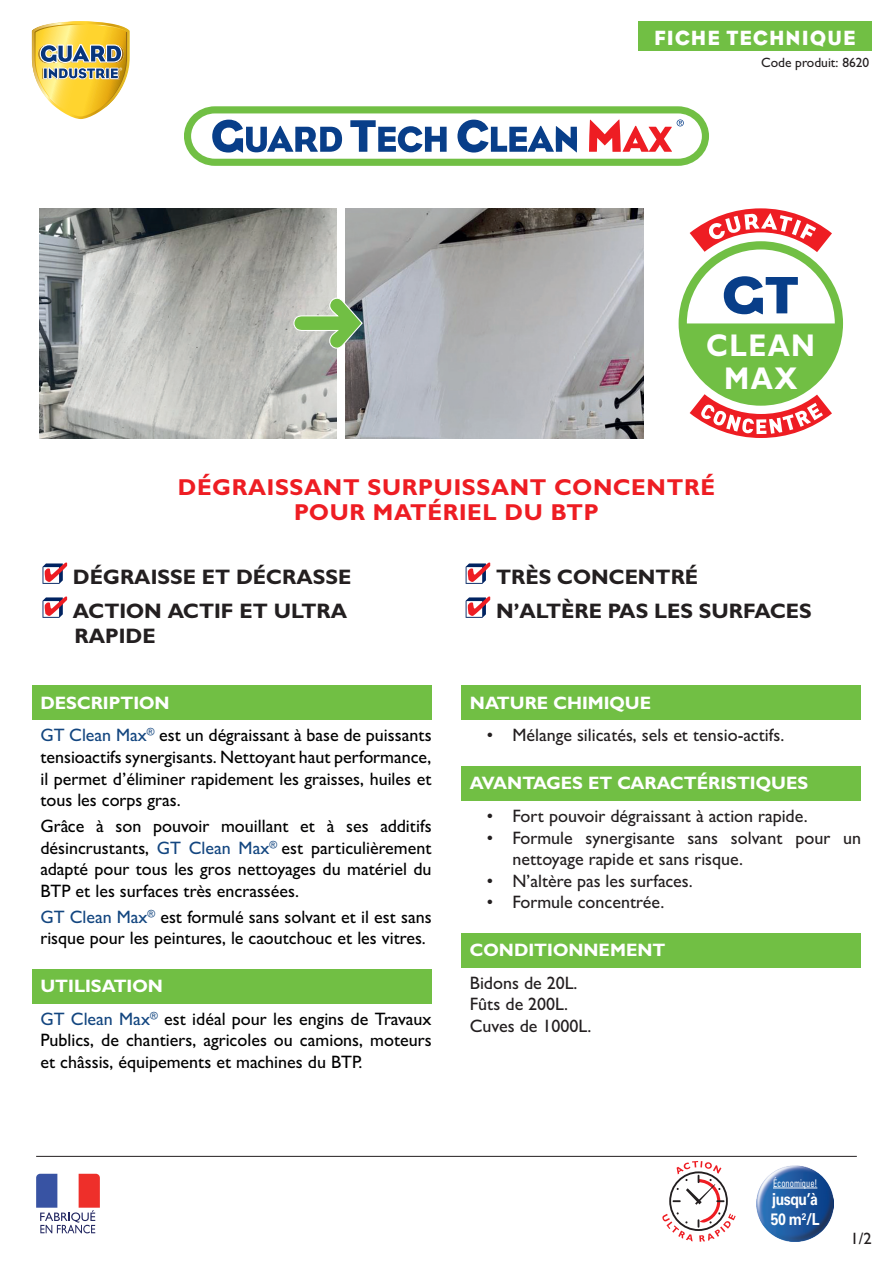
<style>
.page{position:relative;width:893px;height:1263px;background:#fff}
.page>*{position:absolute;margin:0;border:0;box-sizing:border-box;transform-origin:0 0}
.t1{font:700 31.5px/33.3px "Gill Sans MT Std";letter-spacing:.05em;color:#fff;text-align:center;scale:.9 1}
.t2{font:700 23.1px "Gill Sans MT Std";letter-spacing:.03em;color:#ee1d23}
.Retrait_corps_de_tex{font:700 21px/25.2px "Gill Sans MT Std";color:#231f20}
.t3{font:21px "Eagle";letter-spacing:.05em;color:#fff}
.paragraphe_descripti{font:500 18px/21.6px "Gill Sans MT Std";color:#000001;text-align:justify}
.Retrait_corps_de_tex-2{font:500 18px/21.6px "Gill Sans MT Std";color:#231f20}
.Retrait_corps_de_tex-3{font:700 18px "Gill Sans MT Std";color:#fff}
.t4{font:700 16.5px "Univers LT Std";letter-spacing:-.03em;color:#fff;scale:.85 1}
.Retrait_corps_de_tex-4{font:500 16.5px "Gill Sans MT Std";color:#231f20}
.t5{font:500 13.5px "Gill Sans MT Std";color:#231f20}
.t6{font:condensed 10.5px "Univers LT Std";color:#fff;scale:.8 1}
.s1{color:#134680}
</style>
<div class="page">
<div style="left:32px;top:686px;width:400px;height:34px;background:#71bf44"></div>
<div style="left:32px;top:969px;width:400px;height:34px;background:#71bf44"></div>
<div style="left:461px;top:686px;width:400px;height:34px;background:#71bf44"></div>
<div style="left:461px;top:766px;width:400px;height:34px;background:#71bf44"></div>
<div style="left:461px;top:933px;width:400px;height:34px;background:#71bf44"></div>
<svg style="left:32px;top:21px;width:98px;height:98px"></svg>
<div style="left:638px;top:21px;width:234px;height:30px;background:#71bf44"></div>
<svg style="left:184px;top:106px;width:525px;height:60px"></svg>
<div style="left:679px;top:241px;width:164px;height:165px;background:#71bf44;border-radius:50%"></div>
<svg style="left:687px;top:208px;width:148px;height:115px"></svg>
<svg style="left:690px;top:394px;width:142px;height:44px"></svg>
<img style="left:39px;top:208px;width:298px;height:230px">
<img style="left:345px;top:208px;width:298px;height:230px">
<svg style="left:293px;top:298px;width:70px;height:51px;background:#97b788"></svg>
<svg style="left:43px;top:563px;width:24px;height:21px"></svg>
<svg style="left:43px;top:596px;width:24px;height:22px"></svg>
<svg style="left:466px;top:563px;width:24px;height:21px"></svg>
<svg style="left:466px;top:596px;width:24px;height:22px"></svg>
<hr style="left:36px;top:1156px;width:821px;height:1px;background:#231f20">
<svg style="left:36px;top:1174px;width:64px;height:59px"></svg>
<img style="left:757px;top:1165px;width:76px;height:77px">
<hr style="left:773px;top:1188px;width:44px;height:1px;background:#fff">
<svg style="left:662px;top:1161px;width:74px;height:81px"></svg>
<p class="t3" style="left:654px;top:24px;width:203px">FICHE TECHNIQUE</p>
<p class="t5" style="left:761px;top:54px;width:110px">Code produit: 8620</p>
<p class="t1" style="left:706px;top:328px;width:122px">CLEAN<br>MAX</p>
<p class="t2" style="left:178px;top:473px;width:539px">DÉGRAISSANT SURPUISSANT CONCENTRÉ</p>
<p class="t2" style="left:294px;top:498px;width:306px">POUR MATÉRIEL DU BTP</p>
<p class="Retrait_corps_de_tex" style="left:73px;top:564px;width:280px">DÉGRAISSE ET DÉCRASSE</p>
<p class="Retrait_corps_de_tex" style="left:73px;top:598px;width:276px">ACTION ACTIF ET ULTRA<br>RAPIDE</p>
<p class="Retrait_corps_de_tex-3" style="left:40px;top:692px;width:131px">DESCRIPTION</p>
<p class="paragraphe_descripti" style="left:40px;top:724px;width:393px"><span class="s1">GT Clean Max</span><sup>®</sup> est un dégraissant à base de puissants tensioactifs synergisants. Nettoyant haut performance, il permet d’éliminer rapidement les graisses, huiles et tous les corps gras.</p>
<p class="paragraphe_descripti" style="left:40px;top:815px;width:393px">Grâce à son pouvoir mouillant et à ses additifs désincrustants, <span class="s1">GT Clean Max</span><sup>®</sup> est particulièrement adapté pour tous les gros nettoyages du matériel du BTP et les surfaces très encrassées.</p>
<p class="paragraphe_descripti" style="left:40px;top:906px;width:393px"><span class="s1">GT Clean Max</span><sup>®</sup> est formulé sans solvant et il est sans risque pour les peintures, le caoutchouc et les vitres.</p>
<p class="Retrait_corps_de_tex-3" style="left:40px;top:975px;width:124px">UTILISATION</p>
<p class="paragraphe_descripti" style="left:40px;top:1008px;width:393px"><span class="s1">GT Clean Max</span><sup>®</sup> est idéal pour les engins de Travaux Publics, de chantiers, agricoles ou camions, moteurs et châssis, équipements et machines du BTP.</p>
<p class="Retrait_corps_de_tex" style="left:496px;top:564px;width:204px">TRÈS CONCENTRÉ</p>
<p class="Retrait_corps_de_tex" style="left:496px;top:598px;width:317px">N’ALTÈRE PAS LES SURFACES</p>
<p class="Retrait_corps_de_tex-3" style="left:470px;top:692px;width:183px">NATURE CHIMIQUE</p>
<p class="Retrait_corps_de_tex-2" style="left:487px;top:724px;width:299px">• Mélange silicatés, sels et tensio-actifs.</p>
<p class="Retrait_corps_de_tex-3" style="left:470px;top:772px;width:340px">AVANTAGES ET CARACTÉRISTIQUES</p>
<p class="Retrait_corps_de_tex-2" style="left:487px;top:805px;width:322px">• Fort pouvoir dégraissant à action rapide.</p>
<p class="Retrait_corps_de_tex-2" style="left:512px;top:826px;width:350px;text-indent:-26px">• Formule synergisante sans solvant pour un nettoyage rapide et sans risque.</p>
<p class="Retrait_corps_de_tex-2" style="left:487px;top:870px;width:207px">• N’altère pas les surfaces.</p>
<p class="Retrait_corps_de_tex-2" style="left:487px;top:891px;width:179px">• Formule concentrée.</p>
<p class="Retrait_corps_de_tex-3" style="left:470px;top:939px;width:197px">CONDITIONNEMENT</p>
<p class="Retrait_corps_de_tex-2" style="left:470px;top:972px;width:109px">Bidons de 20L.</p>
<p class="Retrait_corps_de_tex-2" style="left:470px;top:993px;width:100px">Fûts de 200L.</p>
<p class="Retrait_corps_de_tex-2" style="left:470px;top:1015px;width:123px">Cuves de 1000L.</p>
<p class="t6" style="left:773px;top:1176px;width:57px">Économique!</p>
<p class="t4" style="left:772px;top:1189px;width:55px">jusqu’à</p>
<p class="t4" style="left:771px;top:1210px;width:59px">50 m<sup>2</sup>/L</p>
<p class="Retrait_corps_de_tex-4" style="left:851px;top:1229px;width:23px">1/2</p>
</div>
